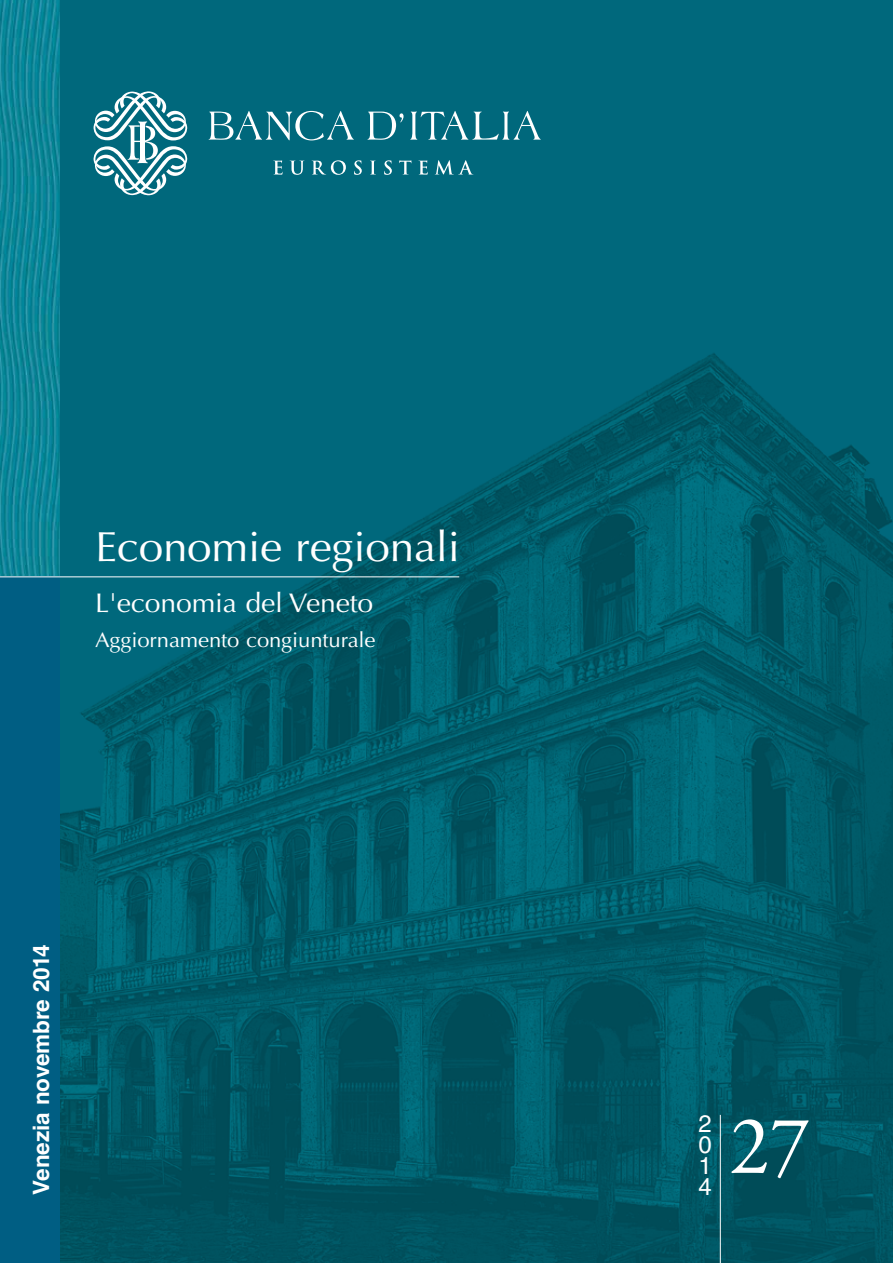
<style>
.page{position:relative;width:893px;height:1263px;background:#00687c}
.page>*{position:absolute;margin:0;border:0;box-sizing:border-box;transform-origin:0 0}
.t1{font:83.4px "Adobe Garamond Pro";color:#fff}
.t2{font:42px "Optima LT Std";letter-spacing:-.005em;color:#fff;scale:1.05 1}
.t3{font:27px "Optima LT Std";letter-spacing:-.005em;color:#fff;scale:1.05 1}
.t4{font:24px/21px "Helvetica LT Std";color:#fff;text-align:justify}
.t5{font:700 22.5px "Helvetica LT Std";color:#fff}
.t6{font:21px "Optima LT Std";letter-spacing:-.005em;color:#fff;scale:1.05 1}
</style>
<div class="page">
<img style="left:60px;top:110px;width:833px;height:1153px">
<img style="left:0;top:0;width:60px;height:576px">
<svg style="left:94px;top:91px;width:93px;height:104px"></svg>
<div style="left:140px;top:123px;width:5px;height:37px;background:#fff"></div>
<svg style="left:209px;top:111px;width:145px;height:29px"></svg>
<svg style="left:367px;top:112px;width:37px;height:28px"></svg>
<svg style="left:410px;top:111px;width:131px;height:29px"></svg>
<svg style="left:273px;top:160px;width:10px;height:15px"></svg>
<svg style="left:290px;top:161px;width:14px;height:14px"></svg>
<svg style="left:312px;top:160px;width:34px;height:15px"></svg>
<svg style="left:354px;top:160px;width:8px;height:15px"></svg>
<svg style="left:370px;top:161px;width:6px;height:14px"></svg>
<svg style="left:384px;top:160px;width:8px;height:15px"></svg>
<svg style="left:399px;top:160px;width:12px;height:15px"></svg>
<svg style="left:418px;top:160px;width:10px;height:15px"></svg>
<svg style="left:435px;top:160px;width:38px;height:15px"></svg>
<div style="left:0;top:576px;width:60px;height:687px;background:#005e83"></div>
<hr style="left:720px;top:1115px;width:1px;height:148px;background:#fff">
<hr style="left:0;top:576px;width:459px;height:1px;background:#fff">
<h2 class="t2" style="left:95px;top:523px;width:349px">Economie regionali</h2>
<p class="t3" style="left:95px;top:588px;width:266px">L'economia del Veneto</p>
<p class="t6" style="left:95px;top:628px;width:269px">Aggiornamento congiunturale</p>
<p class="t5" style="left:28px;top:1195px;width:252px;rotate:-90deg">Venezia novembre 2014</p>
<p class="t4" style="left:698px;top:1113px;width:15px">2<br>0<br>1</p>
<p class="t4" style="left:698px;top:1176px;width:15px">4</p>
<h1 class="t1" style="left:729px;top:1096px;width:82px">27</h1>
</div>
